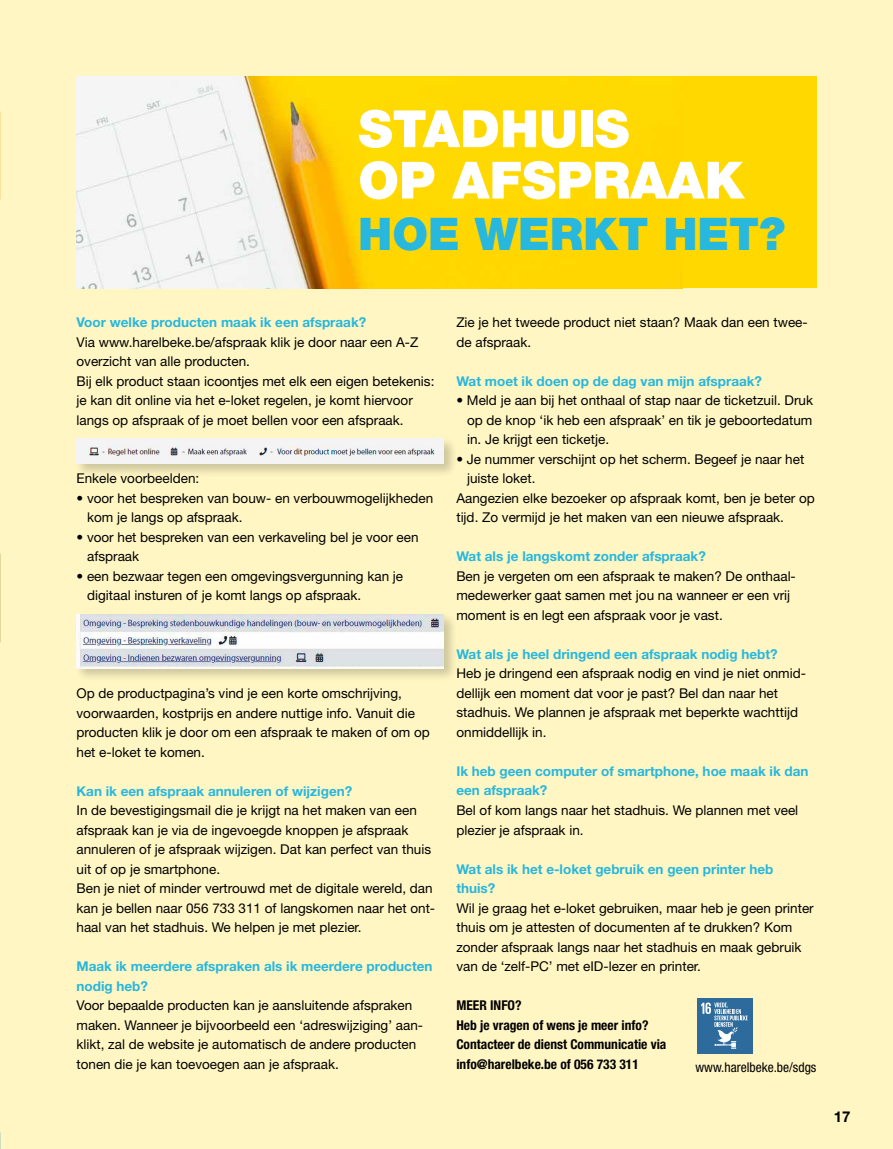
<style>
.page{position:relative;width:893px;height:1149px;background:#fff}
.page>*{position:absolute;margin:0;border:0;box-sizing:border-box;transform-origin:0 0}
.t1{font:900 51.3px/51.3px "Helvetica Neue LT Std";color:#fff}
.t2{font:900 45px "Helvetica Neue LT Std";color:#28b7dd}
.t3{font:700 15px "Helvetica Neue LT Std";color:#000}
.t4{font:13.5px/19.5px "Helvetica Neue LT Std";color:#000}
.t5{font:700 13.5px/19.5px "Helvetica Neue LT Std";color:#28b7dd}
.t6{font:700 condensed 13.5px/19.5px "Helvetica Neue LT Std";color:#000}
.t7{font:condensed 13.5px "Helvetica Neue LT Std";color:#000}
</style>
<div class="page">
<div style="left:0;top:0;width:893px;height:1148px;background:#fff6c3"></div>
<div style="left:74px;top:435px;width:384px;height:42px;background:#000;opacity:.2"></div>
<img style="left:77px;top:438px;width:367px;height:25px">
<div style="left:74px;top:612px;width:384px;height:70px;background:#000;opacity:.2"></div>
<img style="left:77px;top:614px;width:367px;height:54px">
<div style="left:697px;top:997px;width:55px;height:55px;background:#2c6b9c"></div>
<svg style="left:701px;top:1002px;width:47px;height:46px"></svg>
<img style="left:0;top:0;width:1px;height:293px">
<div style="left:77px;top:77px;width:739px;height:211px;background:#ffd800"></div>
<img style="left:77px;top:77px;width:289px;height:211px">
<h1 class="t1" style="left:358px;top:103px;width:388px">STADHUIS<br>OP AFSPRAAK</h1>
<h2 class="t2" style="left:358px;top:207px;width:428px">HOE WERKT HET?</h2>
<p class="t5" style="left:77px;top:312px;width:291px">Voor welke producten maak ik een afspraak?</p>
<p class="t4" style="left:77px;top:332px;width:359px">Via www.harelbeke.be/afspraak klik je door naar een A-Z overzicht van alle producten.<br>Bij elk product staan icoontjes met elk een eigen betekenis: je kan dit online via het e-loket regelen, je komt hiervoor langs op afspraak of je moet bellen voor een afspraak.</p>
<p class="t4" style="left:77px;top:468px;width:124px">Enkele voorbeelden:</p>
<p class="t4" style="left:87px;top:488px;width:348px;text-indent:-11px">• voor het bespreken van bouw- en verbouwmogelijkheden kom je langs op afspraak.</p>
<p class="t4" style="left:87px;top:527px;width:333px;text-indent:-11px">• voor het bespreken van een verkaveling bel je voor een afspraak</p>
<p class="t4" style="left:87px;top:566px;width:318px;text-indent:-11px">• een bezwaar tegen een omgevingsvergunning kan je digitaal insturen of je komt langs op afspraak.</p>
<p class="t4" style="left:77px;top:683px;width:355px">Op de productpagina’s vind je een korte omschrijving, voorwaarden, kostprijs en andere nuttige info. Vanuit die producten klik je door om een afspraak te maken of om op het e-loket te komen.</p>
<p class="t5" style="left:77px;top:780px;width:277px">Kan ik een afspraak annuleren of wijzigen?</p>
<p class="t4" style="left:77px;top:800px;width:360px">In de bevestigingsmail die je krijgt na het maken van een afspraak kan je via de ingevoegde knoppen je afspraak annuleren of je afspraak wijzigen. Dat kan perfect van thuis uit of op je smartphone.<br>Ben je niet of minder vertrouwd met de digitale wereld, dan kan je bellen naar 056 733 311 of langskomen naar het ont&shy;haal van het stadhuis. We helpen je met plezier.</p>
<p class="t5" style="left:77px;top:956px;width:357px">Maak ik meerdere afspraken als ik meerdere producten nodig heb?</p>
<p class="t4" style="left:77px;top:995px;width:348px">Voor bepaalde producten kan je aansluitende afspraken maken. Wanneer je bijvoorbeeld een ‘adreswijziging’ aan&shy;klikt, zal de website je automatisch de andere producten tonen die je kan toevoegen aan je afspraak.</p>
<p class="t4" style="left:456px;top:312px;width:353px">Zie je het tweede product niet staan? Maak dan een twee&shy;de afspraak.</p>
<p class="t5" style="left:456px;top:371px;width:307px">Wat moet ik doen op de dag van mijn afspraak?</p>
<p class="t4" style="left:467px;top:390px;width:347px;text-align:justify;text-indent:-11px">• Meld je aan bij het onthaal of stap naar de ticketzuil. Druk op de knop ‘ik heb een afspraak’ en tik je geboortedatum in. Je krijgt een ticketje.</p>
<p class="t4" style="left:456px;top:449px;width:349px">• Je nummer verschijnt op het scherm. Begeef je naar het</p>
<p class="t4" style="left:467px;top:468px;width:70px">juiste loket.</p>
<p class="t4" style="left:456px;top:488px;width:360px">Aangezien elke bezoeker op afspraak komt, ben je beter op</p>
<p class="t4" style="left:456px;top:507px;width:329px">tijd. Zo vermijd je het maken van een nieuwe afspraak.</p>
<p class="t5" style="left:456px;top:546px;width:251px">Wat als je langskomt zonder afspraak?</p>
<p class="t4" style="left:456px;top:566px;width:340px">Ben je vergeten om een afspraak te maken? De onthaal&shy;medewerker gaat samen met jou na wanneer er een vrij moment is en legt een afspraak voor je vast.</p>
<p class="t5" style="left:456px;top:643px;width:323px">Wat als je heel dringend een afspraak nodig hebt?</p>
<p class="t4" style="left:456px;top:663px;width:350px">Heb je dringend een afspraak nodig en vind je niet onmid&shy;dellijk een moment dat voor je past? Bel dan naar het stadhuis. We plannen je afspraak met beperkte wachttijd onmiddellijk in.</p>
<p class="t5" style="left:456px;top:760px;width:354px">Ik heb geen computer of smartphone, hoe maak ik dan een afspraak?</p>
<p class="t4" style="left:456px;top:800px;width:343px">Bel of kom langs naar het stadhuis. We plannen met veel plezier je afspraak in.</p>
<p class="t5" style="left:456px;top:858px;width:318px">Wat als ik het e-loket gebruik en geen printer heb thuis?</p>
<p class="t4" style="left:456px;top:897px;width:359px">Wil je graag het e-loket gebruiken, maar heb je geen printer thuis om je attesten of documenten af te drukken? Kom zonder afspraak langs naar het stadhuis en maak gebruik van de ‘zelf-PC’ met eID-lezer en printer.</p>
<p class="t6" style="left:456px;top:995px;width:212px">MEER INFO?<br>Heb je vragen of wens je meer info?<br>Contacteer de dienst Communicatie via info@harelbeke.be of 056 733 311</p>
<p class="t7" style="left:695px;top:1059px;width:122px">www.harelbeke.be/sdgs</p>
<p class="t3" style="left:834px;top:1106px;width:18px">17</p>
</div>
